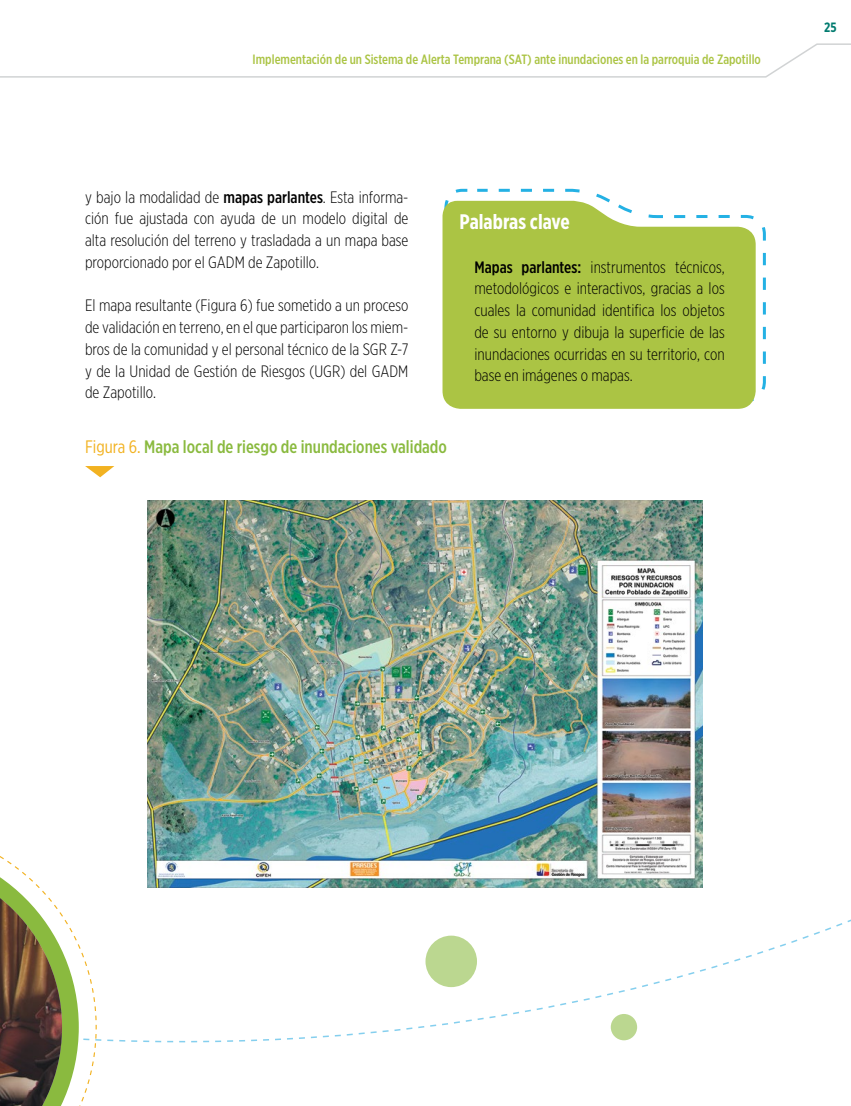
<style>
.page{position:relative;width:851px;height:1106px;background:#fff}
.page>*{position:absolute;margin:0;border:0;box-sizing:border-box;transform-origin:0 0}
.t1{font:700 21px "Gotham X Narrow";color:#fff}
.t2{font:500 18px "Gotham X Narrow";color:#8aba3f}
.t3{font:300 16.5px/21.8px "Gotham X Narrow";color:#000;text-align:justify}
.t4{font:500 13.5px "Gotham X Narrow";color:#abc444}
.t5{font:700 13.5px "Gotham X Narrow";color:#007b6f}
.s1{font-weight:500}
.s2{font-weight:400;color:#f2b221}
</style>
<div class="page">
<svg style="left:0;top:43px;width:850px;height:35px"></svg>
<svg style="left:445px;top:188px;width:321px;height:207px"></svg>
<svg style="left:442px;top:201px;width:313px;height:208px;background:#afc750"></svg>
<img style="left:147px;top:500px;width:555px;height:298px">
<svg style="left:85px;top:466px;width:29px;height:11px"></svg>
<svg style="left:97px;top:798px;width:753px;height:245px"></svg>
<svg style="left:0;top:856px;width:97px;height:250px"></svg>
<img style="left:0;top:898px;width:62px;height:208px">
<div style="left:425px;top:935px;width:52px;height:52px;background:#bbd790;border-radius:50%"></div>
<div style="left:610px;top:1014px;width:27px;height:26px;background:#bbd790;border-radius:50%"></div>
<p class="t4" style="left:252px;top:51px;width:509px">Implementación de un Sistema de Alerta Temprana (SAT) ante inundaciones en la parroquia de Zapotillo</p>
<p class="t3" style="left:85px;top:186px;width:325px">y bajo la modalidad de <span class="s1">mapas parlantes</span>. Esta informa&shy;ción fue ajustada con ayuda de un modelo digital de alta resolución del terreno y trasladada a un mapa base proporcionado por el GADM de Zapotillo.</p>
<p class="t3" style="left:85px;top:294px;width:325px">El mapa resultante (Figura 6) fue sometido a un proceso de validación en terreno, en el que participaron los miem&shy;bros de la comunidad y el personal técnico de la SGR Z-7 y de la Unidad de Gestión de Riesgos (UGR) del GADM de Zapotillo.</p>
<p class="t1" style="left:459px;top:209px;width:112px">Palabras clave</p>
<p class="t3" style="left:474px;top:255px;width:252px"><span class="s1">Mapas parlantes:</span> instrumentos técnicos, metodológicos e interactivos, gracias a los cuales la comunidad identifica los objetos de su entorno y dibuja la superficie de las inundaciones ocurridas en su territorio, con base en imágenes o mapas.</p>
<p class="t2" style="left:85px;top:436px;width:363px"><span class="s2">Figura 6.</span> Mapa local de riesgo de inundaciones validado</p>
<p class="t5" style="left:824px;top:19px;width:14px">25</p>
</div>
